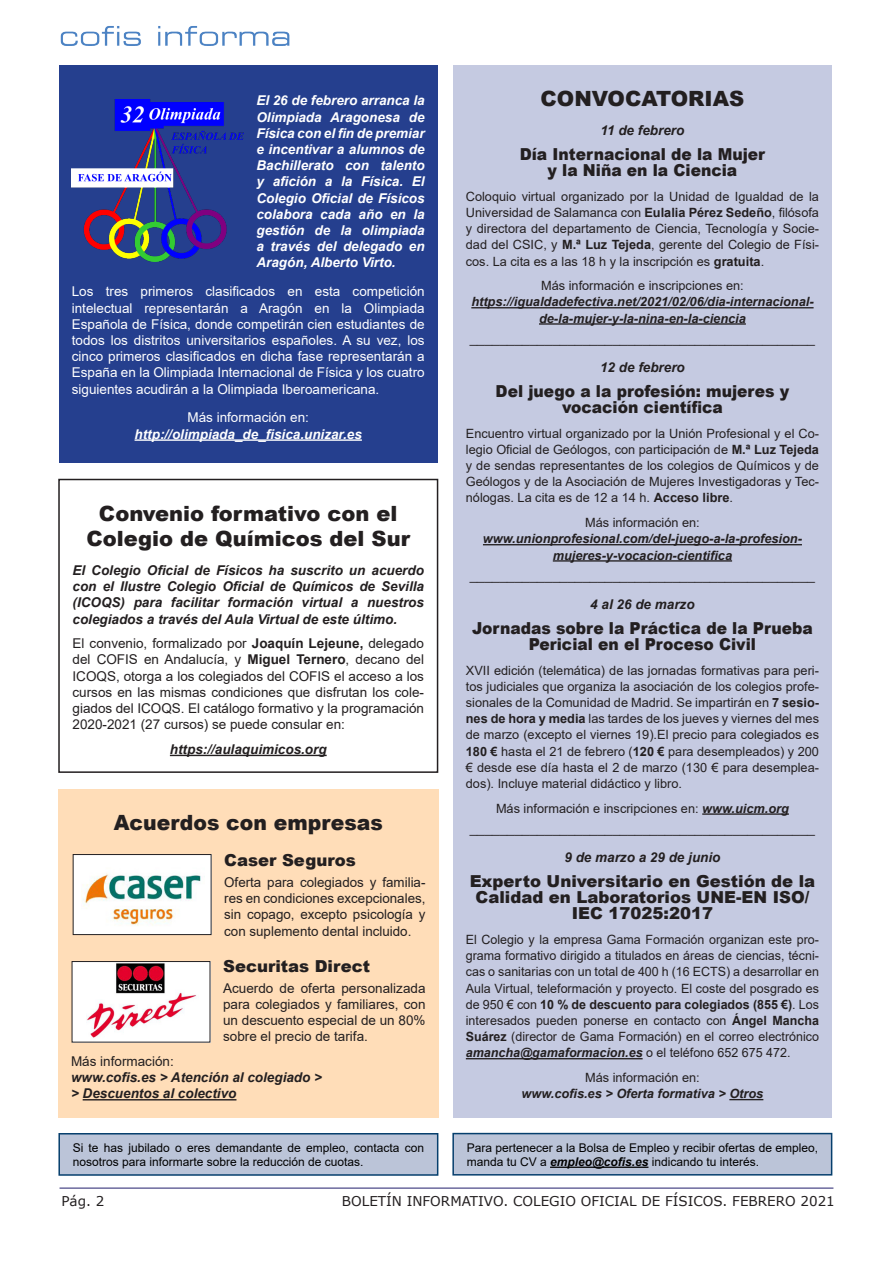
<style>
.page{position:relative;width:893px;height:1263px;background:#fff}
.page>*{position:absolute;margin:0;border:0;box-sizing:border-box;transform-origin:0 0}
.Título{font:900 21px/25.2px "Arial";color:#231f20;text-align:center}
.Título-2{font:900 16.5px/16.2px "Arial";color:#231f20;text-align:center;scale:.94 1}
.Título-3{font:900 16.5px/16.2px "Arial";color:#231f20;text-align:center}
.Título-4{font:13.5px/16.2px "Arial";color:#231f20;text-align:justify}
.Título-5{font:13.5px/16.2px "Arial";color:#fff;text-align:justify}
.Título-6{font:italic 700 13.5px/16.2px "Arial";color:#231f20}
.Título-7{font:italic 700 13.5px/16.2px "Arial";color:#fff;text-align:justify}
.t1{font:13.5px "Verdana";color:#231f20}
.Título-8{font:12.75px/16.2px "Arial";color:#231f20;text-align:justify}
.Título-9{font:italic 700 12.75px/16.2px "Arial";color:#231f20;text-align:center}
.t2{font:12px/14.4px "Arial";color:#000}
.s1{font-weight:700}
.s2{font-weight:400;font-style:normal}
.s3{font-weight:700;font-style:italic}
</style>
<div class="page">
<hr style="left:60px;top:1187px;width:773px;height:2px;background:#6c699d">
<img style="left:60px;top:26px;width:230px;height:20px">
<div style="left:453px;top:1133px;width:379px;height:42px;background:#bbc4d8"></div>
<hr style="left:550px;top:1166px;width:98px;height:2px;background:#000">
<div style="left:452px;top:1133px;width:380px;height:42px;border:2px solid #063f6d"></div>
<div style="left:59px;top:1134px;width:379px;height:41px;background:#bbc4d8"></div>
<div style="left:58px;top:1133px;width:380px;height:43px;border:2px solid #063f6d"></div>
<div style="left:58px;top:789px;width:380px;height:329px;background:#ffddb8"></div>
<hr style="left:83px;top:1099px;width:153px;height:1px;background:#231f20">
<hr style="left:170px;top:755px;width:157px;height:1px;background:#231f20">
<div style="left:58px;top:479px;width:380px;height:294px;border:2px solid #231f20"></div>
<div style="left:453px;top:66px;width:379px;height:1052px;background:#c5cae1"></div>
<hr style="left:471px;top:307px;width:343px;height:1px;background:#231f20">
<hr style="left:539px;top:323px;width:207px;height:2px;background:#231f20">
<hr style="left:483px;top:544px;width:319px;height:1px;background:#231f20">
<hr style="left:553px;top:560px;width:179px;height:2px;background:#231f20">
<hr style="left:702px;top:813px;width:87px;height:2px;background:#231f20">
<hr style="left:466px;top:1058px;width:177px;height:1px;background:#231f20">
<hr style="left:729px;top:1099px;width:34px;height:1px;background:#231f20">
<img style="left:75px;top:856px;width:134px;height:77px">
<div style="left:73px;top:854px;width:138px;height:81px;border:1px solid #231f20"></div>
<img style="left:74px;top:963px;width:134px;height:77px">
<div style="left:72px;top:961px;width:138px;height:81px;border:1px solid #231f20"></div>
<div style="left:59px;top:66px;width:378px;height:397px;background:#253f8e"></div>
<hr style="left:135px;top:439px;width:227px;height:2px;background:#fff">
<img style="left:72px;top:100px;width:172px;height:161px">
<p class="Título-7" style="left:256px;top:93px;width:170px">El 26 de febrero arranca la Olimpiada Aragonesa de Física con el fin de premiar e incentivar a alumnos de Bachillerato con talento y afición a la Física. El Colegio Oficial de Físicos colabora cada año en la gestión de la olimpiada a través del delegado en Aragón, Alberto Virto.</p>
<p class="Título-5" style="left:72px;top:283px;width:354px">Los tres primeros clasificados en esta competición intelectual representarán a Aragón en la Olimpiada Española de Física, donde competirán cien estudiantes de todos los distritos universitarios españoles. A su vez, los cinco primeros clasificados en dicha fase representarán a España en la Olimpiada Internacional de Física y los cuatro siguientes acudirán a la Olimpiada Iberoamericana.</p>
<p class="Título-5" style="left:187px;top:409px;width:123px">Más información en:</p>
<p class="Título-7" style="left:135px;top:426px;width:229px">http://olimpiada_de_fisica.unizar.es</p>
<p class="Título" style="left:86px;top:500px;width:325px">Convenio formativo con el<br>Colegio de Químicos del Sur</p>
<p class="Título-6" style="left:73px;top:562px;width:353px;text-align:justify">El Colegio Oficial de Físicos ha suscrito un acuerdo con el Ilustre Colegio Oficial de Químicos de Sevilla (ICOQS) para facilitar formación virtual a nuestros colegiados a través del Aula Virtual de este último.</p>
<p class="Título-4" style="left:73px;top:635px;width:353px">El convenio, formalizado por <span class="s1">Joaquín Lejeune,</span> delegado del COFIS en Andalucía, y <span class="s1">Miguel Ternero</span>, decano del ICOQS, otorga a los colegiados del COFIS el acceso a los cursos en las mismas condiciones que disfrutan los cole&shy;giados del ICOQS. El catálogo formativo y la programación 2020-2021 (27 cursos) se puede consular en:</p>
<p class="Título-6" style="left:170px;top:741px;width:158px">https://aulaquimicos.org</p>
<p class="Título" style="left:114px;top:809px;width:271px">Acuerdos con empresas</p>
<p class="Título-3" style="left:224px;top:852px;width:133px">Caser Seguros</p>
<p class="Título-4" style="left:224px;top:874px;width:203px">Oferta para colegiados y familia&shy;res en condiciones excepcionales, sin copago, excepto psicología y con suplemento dental incluido.</p>
<p class="Título-3" style="left:223px;top:958px;width:148px">Securitas Direct</p>
<p class="Título-4" style="left:223px;top:980px;width:204px">Acuerdo de oferta personalizada para colegiados y familiares, con un descuento especial de un 80% sobre el precio de tarifa.</p>
<p class="Título-4" style="left:71px;top:1053px;width:104px">Más información:</p>
<p class="Título-6" style="left:71px;top:1070px;width:253px">www.cofis.es &gt; Atención al colegiado &gt; &gt; Descuentos al colectivo</p>
<p class="t2" style="left:73px;top:1140px;width:353px">Si te has jubilado o eres demandante de empleo, contacta con nosotros para informarte sobre la reducción de cuotas.</p>
<p class="Título" style="left:541px;top:85px;width:205px">CONVOCATORIAS</p>
<p class="Título-6" style="left:601px;top:123px;width:85px">11 de febrero</p>
<p class="Título-2" style="left:520px;top:145px;width:263px">Día Internacional de la Mujer y la Niña en la Ciencia</p>
<p class="Título-8" style="left:466px;top:188px;width:355px">Coloquio virtual organizado por la Unidad de Igualdad de la Universidad de Salamanca con <span class="s1">Eulalia Pérez Sedeño</span>, filósofa y directora del departamento de Ciencia, Tecnología y Socie&shy;dad del CSIC, y <span class="s1">M.ª Luz Tejeda</span>, gerente del Colegio de Físi&shy;cos. La cita es a las 18 h y la inscripción es <span class="s1">gratuita</span>.</p>
<p class="Título-9" style="left:471px;top:278px;width:344px"><span class="s2">Más información e inscripciones en: </span>https://igualdadefectiva.net/2021/02/06/dia-internacional&shy;de-la-mujer-y-la-nina-en-la-ciencia</p>
<p class="Título-4" style="left:470px;top:330px;width:347px">______________________________________________</p>
<p class="Título-6" style="left:600px;top:360px;width:86px">12 de febrero</p>
<p class="Título-2" style="left:496px;top:382px;width:314px">Del juego a la profesión: mujeres y vocación científica</p>
<p class="Título-8" style="left:466px;top:425px;width:355px">Encuentro virtual organizado por la Unión Profesional y el Co&shy;legio Oficial de Geólogos, con participación de <span class="s1">M.ª Luz Tejeda </span>y de sendas representantes de los colegios de Químicos y de Geólogos y de la Asociación de Mujeres Investigadoras y Tec&shy;nólogas. La cita es de 12 a 14 h. <span class="s1">Acceso libre</span>.</p>
<p class="Título-9" style="left:483px;top:515px;width:321px"><span class="s2">Más información en: </span>www.unionprofesional.com/del-juego-a-la-profesion&shy;mujeres-y-vocacion-cientifica</p>
<p class="Título-4" style="left:470px;top:567px;width:347px">______________________________________________</p>
<p class="Título-6" style="left:590px;top:596px;width:106px">4 al 26 de marzo</p>
<p class="Título-2" style="left:472px;top:619px;width:364px">Jornadas sobre la Práctica de la Prueba<br>Pericial en el Proceso Civil</p>
<p class="Título-8" style="left:466px;top:662px;width:355px">XVII edición (telemática) de las jornadas formativas para peri&shy;tos judiciales que organiza la asociación de los colegios profe&shy;sionales de la Comunidad de Madrid. Se impartirán en <span class="s1">7 sesio&shy;nes de hora y media</span> las tardes de los jueves y viernes del mes de marzo (excepto el viernes 19).El precio para colegiados es <span class="s1">180 €</span> hasta el 21 de febrero (<span class="s1">120 €</span> para desempleados) y 200 € desde ese día hasta el 2 de marzo (130 € para desemplea&shy;dos). Incluye material didáctico y libro.</p>
<p class="Título-8" style="left:496px;top:800px;width:294px">Más información e inscripciones en: <span class="s3">www.uicm.org</span></p>
<p class="Título-4" style="left:470px;top:820px;width:347px">______________________________________________</p>
<p class="Título-6" style="left:564px;top:850px;width:158px">9 de marzo a 29 de junio</p>
<p class="Título-3" style="left:470px;top:872px;width:347px">Experto Universitario en Gestión de la<br>Calidad en Laboratorios UNE-EN ISO/<br>IEC 17025:2017</p>
<p class="Título-8" style="left:466px;top:931px;width:355px">El Colegio y la empresa Gama Formación organizan este pro&shy;grama formativo dirigido a titulados en áreas de ciencias, técni&shy;cas o sanitarias con un total de 400 h (16 ECTS) a desarrollar en Aula Virtual, teleformación y proyecto. El coste del posgrado es de 950 € con <span class="s1">10 % de descuento para colegiados (855 €)</span>. Los interesados pueden ponerse en contacto con <span class="s1">Ángel Mancha Suárez</span> (director de Gama Formación) en el correo electrónico <span class="s3">amancha@gamaformacion.es</span> o el teléfono 652 675 472.</p>
<p class="Título-9" style="left:521px;top:1070px;width:243px"><span class="s2">Más información en:<br></span>www.cofis.es &gt; Oferta formativa &gt; Otros</p>
<p class="t2" style="left:467px;top:1140px;width:353px">Para pertenecer a la Bolsa de Empleo y recibir ofertas de empleo, manda tu CV a <span class="s3">empleo@cofis.es</span> indicando tu interés.</p>
<p class="t1" style="left:61px;top:1192px;width:44px">Pág. 2</p>
<p class="t1" style="left:342px;top:1192px;width:494px">BOLETÍN INFORMATIVO. COLEGIO OFICIAL DE FÍSICOS. FEBRERO 2021</p>
</div>
